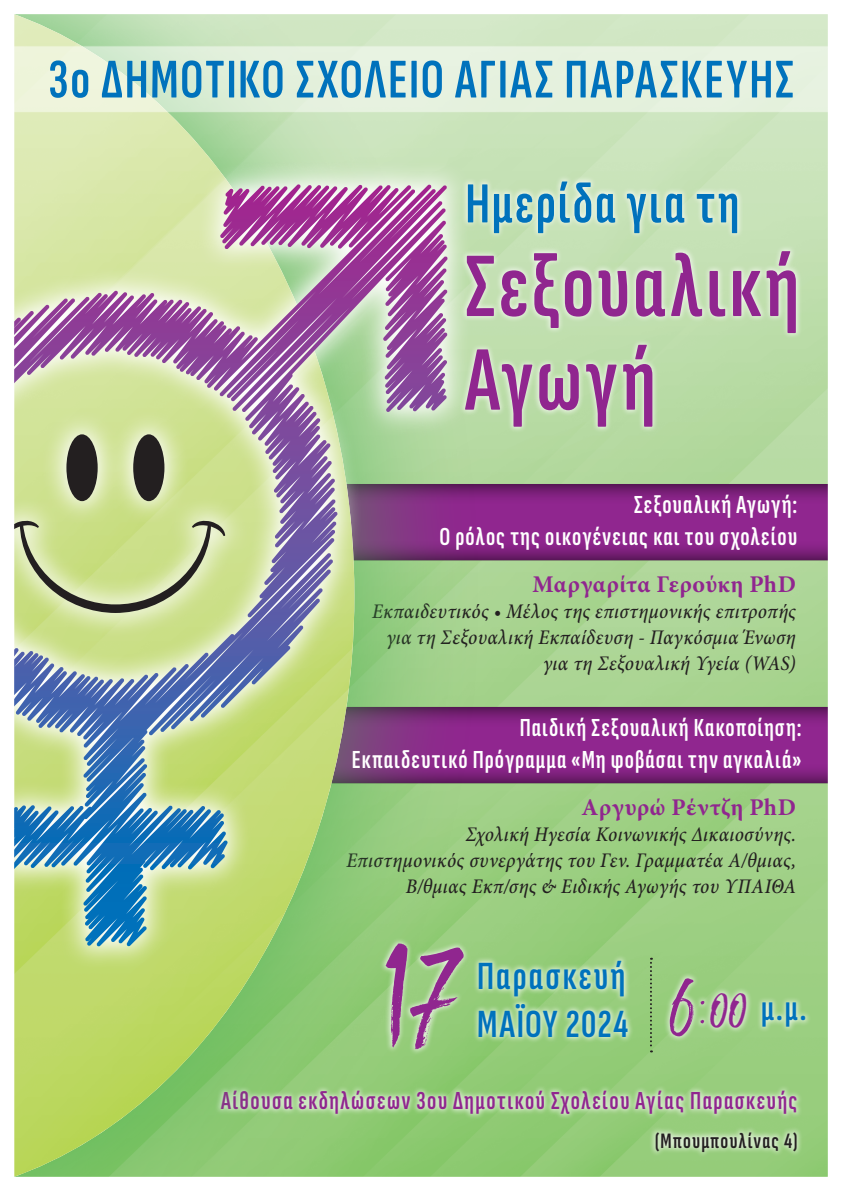
<style>
.page{position:relative;width:842px;height:1191px;background:#fff}
.page>*{position:absolute;margin:0;border:0;box-sizing:border-box;transform-origin:0 0}
.t1{font:120px "Black Diamond";color:#90268f}
.t2{font:600 92px "Sofia Sans Extra Cond";letter-spacing:.035em;color:#90268f}
.t3{font:70px "Black Diamond";color:#90268f}
.t4{font:600 58px "Sofia Sans Extra Cond";letter-spacing:.04em;color:#0072bc}
.t5{font:600 56px "Sofia Sans Extra Cond";letter-spacing:.035em;color:#0072bc}
.t6{font:45px "Black Diamond";color:#90268f}
.t7{font:600 40px "Sofia Sans Extra Cond";letter-spacing:.05em;color:#0072bc}
.t8{font:600 36px "Sofia Sans Extra Cond";color:#0072bc}
.t9{font:600 26px "Sofia Sans Extra Cond";letter-spacing:.05em;color:#fff}
.t10{font:600 26px "Sofia Sans Extra Cond";letter-spacing:.06em;color:#90268f}
.t11{font:700 24px "Minion Pro";letter-spacing:.02em;color:#90268f}
.t12{font:600 22px "Sofia Sans Extra Cond";letter-spacing:.065em;color:#231f20}
.t13{font:italic 500 condensed 21px/26px "Minion Pro";letter-spacing:.01em;color:#231f20;text-align:right}
.s1{font-size:70px}
</style>
<div class="page">
<img style="left:486px;top:15px;width:341px;height:1161px">
<svg style="left:486px;top:483px;width:341px;height:79px;background:#852884"></svg>
<svg style="left:486px;top:706px;width:341px;height:79px;background:#852883"></svg>
<div style="left:215px;top:1085px;width:588px;height:35px;background:#fff;opacity:.75"></div>
<div style="left:649px;top:1126px;width:154px;height:31px;background:#fff;opacity:.75"></div>
<div style="left:0;top:0;width:486px;height:1191px;background:#40ae49;opacity:.75"></div>
<img style="left:15px;top:15px;width:339px;height:1161px">
<svg style="left:15px;top:47px;width:812px;height:64px;background:#e5f1dc"></svg>
<svg style="left:15px;top:159px;width:458px;height:812px;background:#a7b898"></svg>
<svg style="left:220px;top:184px;width:208px;height:176px;background:#b484aa"></svg>
<div style="left:66px;top:434px;width:32px;height:67px;background:#231f20;border-radius:50%"></div>
<div style="left:133px;top:434px;width:31px;height:67px;background:#231f20;border-radius:50%"></div>
<svg style="left:15px;top:520px;width:210px;height:93px;background:#bfce8b"></svg>
<div style="left:472px;top:954px;width:162px;height:90px;background:#fff;opacity:.75"></div>
<div style="left:379px;top:937px;width:91px;height:118px;background:#fff;opacity:.75"></div>
<div style="left:756px;top:996px;width:55px;height:36px;background:#fff;opacity:.75"></div>
<div style="left:663px;top:972px;width:90px;height:70px;background:#fff;opacity:.75"></div>
<div style="left:459px;top:175px;width:343px;height:258px;background:#fff;opacity:.75"></div>
<svg style="left:650px;top:957px;width:2px;height:95px"></svg>
<p class="t5" style="left:49px;top:47px;width:746px">3ο ΔΗΜΟΤΙΚΟ ΣΧΟΛΕΙΟ ΑΓΙΑΣ ΠΑΡΑΣΚΕΥΗΣ</p>
<p class="t4" style="left:465px;top:170px;width:276px">Ημερίδα για τη</p>
<p class="t2" style="left:465px;top:233px;width:336px">Σεξουαλική</p>
<p class="t2" style="left:465px;top:327px;width:192px">Αγωγή</p>
<p class="t9" style="left:634px;top:489px;width:165px">Σεξουαλική Αγωγή:</p>
<p class="t9" style="left:439px;top:521px;width:359px">Ο ρόλος της οικογένειας και του σχολείου</p>
<p class="t11" style="left:532px;top:567px;width:265px">Μαργαρίτα Γερούκη PhD</p>
<p class="t13" style="left:372px;top:599px;width:425px">Εκπαιδευτικός • Μέλος της επιστημονικής επιτροπής για τη Σεξουαλική Εκπαίδευση - Παγκόσμια Ένωση για τη Σεξουαλική Υγεία (WAS)</p>
<p class="t9" style="left:520px;top:712px;width:283px">Παιδική Σεξουαλική Κακοποίηση:</p>
<p class="t9" style="left:352px;top:744px;width:451px">Εκπαιδευτικό Πρόγραμμα «Μη φοβάσαι την αγκαλιά»</p>
<p class="t11" style="left:581px;top:790px;width:216px">Αργυρώ Ρέντζη PhD</p>
<p class="t13" style="left:466px;top:822px;width:332px">Σχολική Ηγεσία Κοινωνικής Δικαιοσύνης.</p>
<p class="t13" style="left:346px;top:848px;width:451px">Επιστημονικός συνεργάτης του Γεν. Γραμματέα Α/θμιας,<br>Β/θμιας Εκπ/σης &amp; Ειδικής Αγωγής του ΥΠΑΙΘΑ</p>
<p class="t1" style="left:382px;top:908px;width:80px">17</p>
<p class="t7" style="left:477px;top:953px;width:150px">Παρασκευή</p>
<p class="t7" style="left:477px;top:1001px;width:152px">ΜΑΪΟΥ 2024</p>
<p class="t3" style="left:669px;top:955px;width:29px">6</p>
<p class="t6" style="left:695px;top:978px;width:53px"><span class="s1">:</span>00</p>
<p class="t8" style="left:761px;top:987px;width:47px">μ.μ.</p>
<p class="t10" style="left:221px;top:1086px;width:578px">Αίθουσα εκδηλώσεων 3ου Δημοτικού Σχολείου Αγίας Παρασκευής</p>
<p class="t12" style="left:655px;top:1127px;width:144px">(Μπουμπουλίνας 4)</p>
</div>
